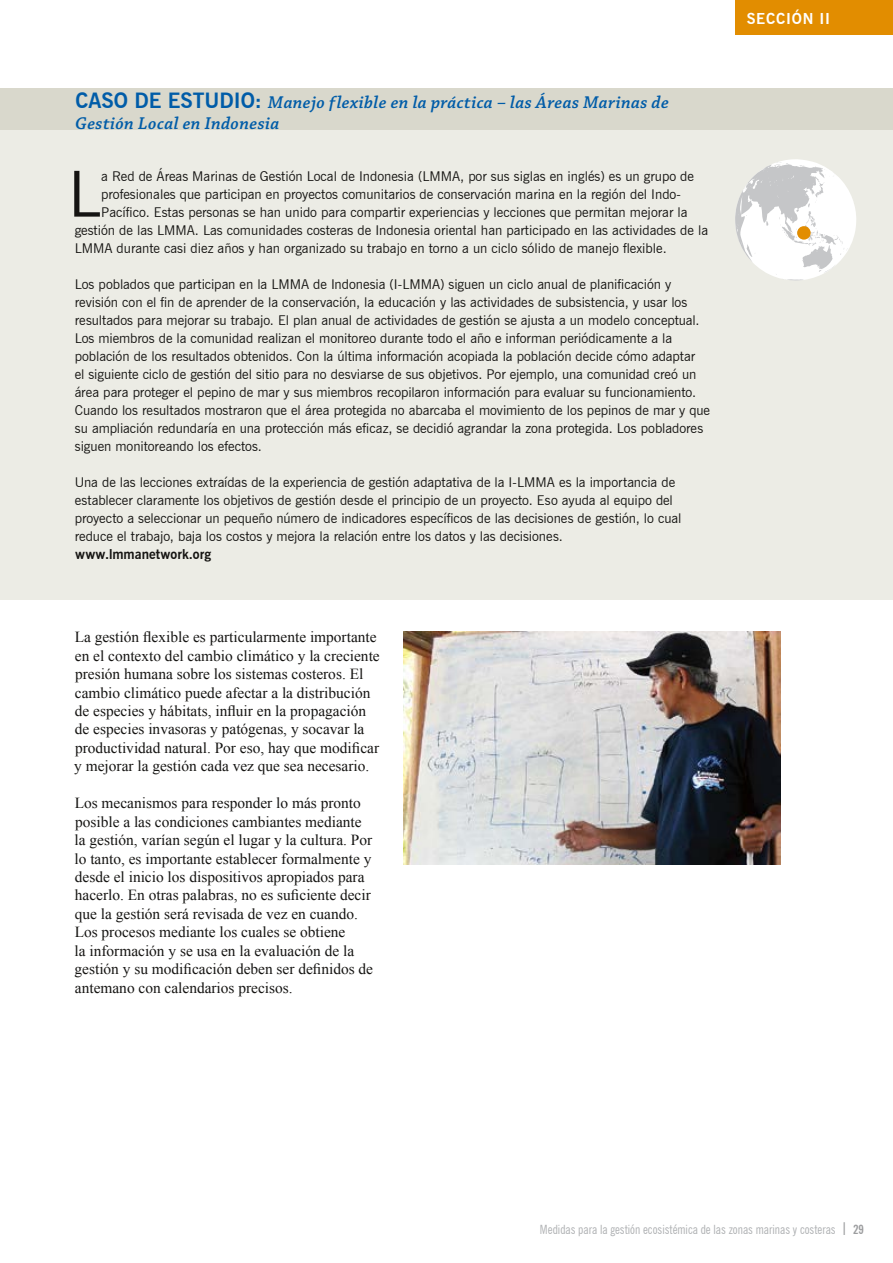
<style>
.page{position:relative;width:893px;height:1263px;background:#fff}
.page>*{position:absolute;margin:0;border:0;box-sizing:border-box;transform-origin:0 0}
.Case_Study_Intro_par{font:63.3px "News Gothic BT";color:#151412}
.Case_Study_Title{font:italic 600 18px/21px "Chaparral Pro";letter-spacing:.02em;color:#005ca8}
.Basic_Content_-_ES{font:15.3px/18.5px "Times New Roman";color:#151412}
.t1{font:700 15px "News Gothic BT";letter-spacing:.05em;color:#fff}
.Box_Content_1{font:13.5px/18px "News Gothic BT";letter-spacing:-.005em;color:#151412}
.Case_Study_Intro_par-2{font:13.5px "News Gothic BT";color:#151412}
.Box_Content_1-2{font:700 13.5px "News Gothic BT";letter-spacing:.005em;color:#151412}
.t2{font:condensed 12.75px "News Gothic BT";color:#b0b2b4}
.s1{font-family:"News Gothic BT";font-weight:700;font-style:normal;font-size:21px}
.s2{font-weight:700;color:#9c9d9f}
</style>
<div class="page">
<div style="left:735px;top:0;width:158px;height:34px;background:#e28d00"></div>
<div style="left:0;top:88px;width:893px;height:511px;background:#ecece5"></div>
<div style="left:0;top:88px;width:893px;height:41px;background:#d9d8cc"></div>
<svg style="left:735px;top:159px;width:121px;height:122px"></svg>
<div style="left:797px;top:226px;width:14px;height:14px;background:#e28d00;border-radius:50%"></div>
<img style="left:403px;top:631px;width:378px;height:233px">
<p class="Case_Study_Title" style="left:75px;top:93px;width:595px"><span class="s1">CASO DE ESTUDIO:</span> Manejo flexible en la práctica – las Áreas Marinas de<br>Gestión Local en Indonesia</p>
<p class="Case_Study_Intro_par" style="left:68px;top:156px;width:34px">L</p>
<p class="Case_Study_Intro_par-2" style="left:101px;top:168px;width:594px">a Red de Áreas Marinas de Gestión Local de Indonesia (LMMA, por sus siglas en inglés) es un grupo de</p>
<p class="Case_Study_Intro_par-2" style="left:101px;top:186px;width:581px">profesionales que participan en proyectos comunitarios de conservación marina en la región del Indo-</p>
<p class="Case_Study_Intro_par-2" style="left:101px;top:204px;width:588px">Pacífico. Estas personas se han unido para compartir experiencias y lecciones que permitan mejorar la</p>
<p class="Case_Study_Intro_par-2" style="left:75px;top:222px;width:635px">gestión de las LMMA. Las comunidades costeras de Indonesia oriental han participado en las actividades de la</p>
<p class="Case_Study_Intro_par-2" style="left:75px;top:240px;width:594px">LMMA durante casi diez años y han organizado su trabajo en torno a un ciclo sólido de manejo flexible.</p>
<p class="Box_Content_1" style="left:75px;top:275px;width:637px">Los poblados que participan en la LMMA de Indonesia (I-LMMA) siguen un ciclo anual de planificación y revisión con el fin de aprender de la conservación, la educación y las actividades de subsistencia, y usar los resultados para mejorar su trabajo. El plan anual de actividades de gestión se ajusta a un modelo conceptual.<br>Los miembros de la comunidad realizan el monitoreo durante todo el año e informan periódicamente a la población de los resultados obtenidos. Con la última información acopiada la población decide cómo adaptar<br>el siguiente ciclo de gestión del sitio para no desviarse de sus objetivos. Por ejemplo, una comunidad creó un área para proteger el pepino de mar y sus miembros recopilaron información para evaluar su funcionamiento.<br>Cuando los resultados mostraron que el área protegida no abarcaba el movimiento de los pepinos de mar y que su ampliación redundaría en una protección más eficaz, se decidió agrandar la zona protegida. Los pobladores siguen monitoreando los efectos.</p>
<p class="Box_Content_1" style="left:75px;top:473px;width:608px">Una de las lecciones extraídas de la experiencia de gestión adaptativa de la I-LMMA es la importancia de establecer claramente los objetivos de gestión desde el principio de un proyecto. Eso ayuda al equipo del proyecto a seleccionar un pequeño número de indicadores específicos de las decisiones de gestión, lo cual reduce el trabajo, baja los costos y mejora la relación entre los datos y las decisiones.</p>
<p class="Box_Content_1-2" style="left:75px;top:546px;width:138px">www.lmmanetwork.org</p>
<p class="Basic_Content_-_ES" style="left:74px;top:627px;width:307px">La gestión flexible es particularmente importante en el contexto del cambio climático y la creciente presión humana sobre los sistemas costeros. El cambio climático puede afectar a la distribución de especies y hábitats, influir en la propagación de especies invasoras y patógenas, y socavar la productividad natural. Por eso, hay que modificar y mejorar la gestión cada vez que sea necesario.</p>
<p class="Basic_Content_-_ES" style="left:75px;top:794px;width:300px">Los mecanismos para responder lo más pronto posible a las condiciones cambiantes mediante la gestión, varían según el lugar y la cultura. Por lo tanto, es importante establecer formalmente y desde el inicio los dispositivos apropiados para hacerlo. En otras palabras, no es suficiente decir que la gestión será revisada de vez en cuando.<br>Los procesos mediante los cuales se obtiene<br>la información y se usa en la evaluación de la gestión y su modificación deben ser definidos de antemano con calendarios precisos.</p>
<p class="t1" style="left:747px;top:10px;width:85px">SECCIÓN II</p>
<p class="t2" style="left:540px;top:1221px;width:326px">Medidas para la gestión ecosistémica de las zonas marinas y costeras <span class="s2">| 29</span></p>
</div>
